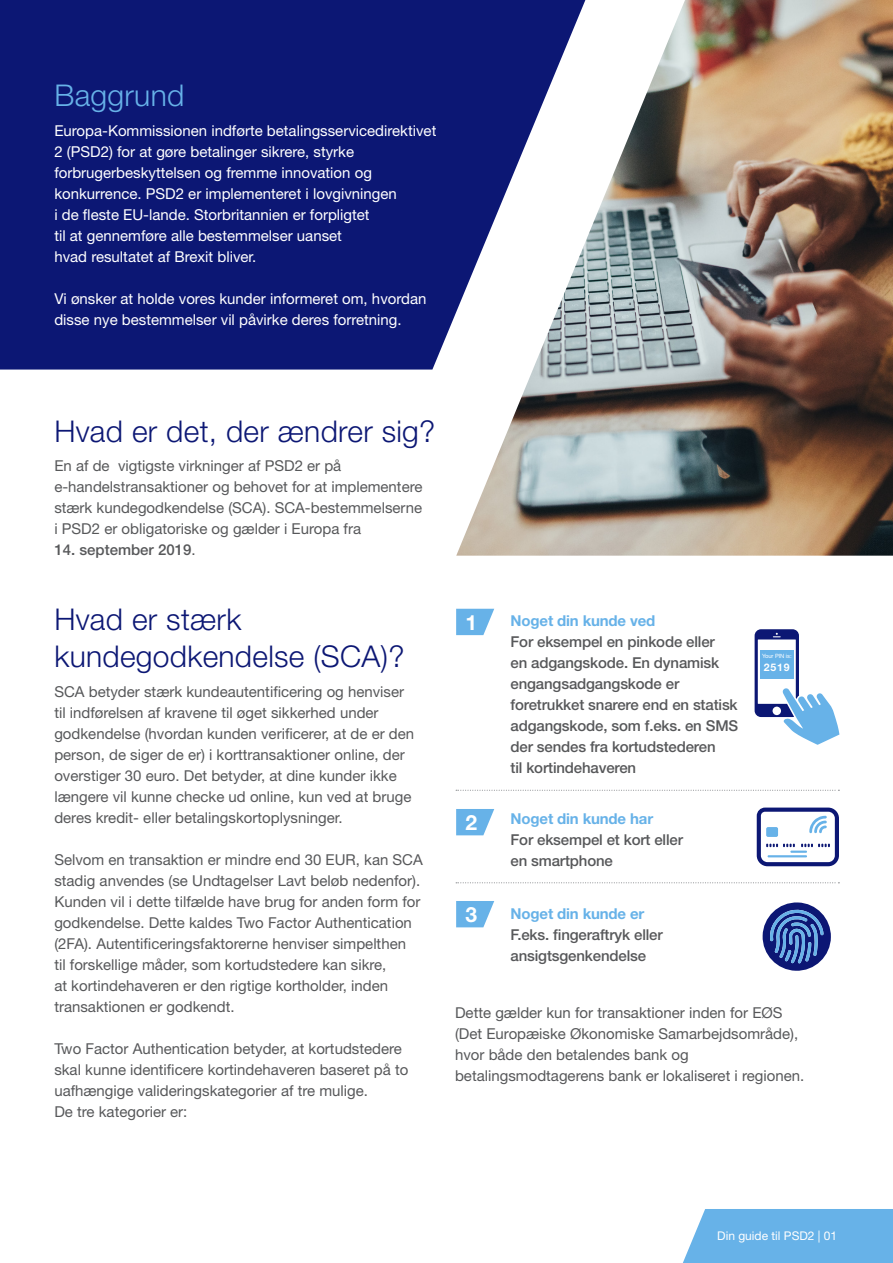
<style>
.page{position:relative;width:893px;height:1263px;background:#fff}
.page>*{position:absolute;margin:0;border:0;box-sizing:border-box;transform-origin:0 0}
.t1{font:300 30px/37.5px "Helvetica Neue LT Std";letter-spacing:.01em;color:#0c1774}
.t2{font:300 30px "Helvetica Neue LT Std";letter-spacing:.01em;color:#67b2e8}
.t3{font:700 21px "Helvetica Neue LT Std";color:#fff}
.t4{font:15px/21px "Helvetica Neue LT Std";color:#57585a}
.t5{font:15px/21px "Helvetica Neue LT Std";color:#fff}
.t6{font:500 15px/21px "Helvetica Neue LT Std";letter-spacing:-.01em;color:#57585a}
.t7{font:700 15px "Helvetica Neue LT Std";letter-spacing:-.01em;color:#67b2e8}
.t8{font:12px "Helvetica Neue LT Std";color:#fff}
.t9{font:700 10.5px "Helvetica Neue LT Std";color:#fff}
.t10{font:5.85px "Helvetica Neue LT Std";letter-spacing:-.01em;color:#fff}
.s1{font-weight:400}
</style>
<div class="page">
<svg style="left:456px;top:609px;width:38px;height:26px"></svg>
<svg style="left:456px;top:809px;width:38px;height:26px"></svg>
<svg style="left:456px;top:901px;width:38px;height:26px"></svg>
<svg style="left:456px;top:882px;width:383px;height:1px"></svg>
<svg style="left:456px;top:790px;width:383px;height:1px"></svg>
<svg style="left:757px;top:807px;width:82px;height:59px"></svg>
<hr style="left:790px;top:850px;width:17px;height:3px;background:#67b2e8">
<hr style="left:768px;top:855px;width:39px;height:2px;background:#67b2e8">
<div style="left:766px;top:827px;width:12px;height:10px;background:#67b2e8;border-radius:2px"></div>
<svg style="left:755px;top:629px;width:84px;height:116px"></svg>
<div style="left:760px;top:650px;width:34px;height:28px;background:#67b2e8"></div>
<svg style="left:762px;top:902px;width:69px;height:69px"></svg>
<div style="left:0;top:0;width:456px;height:370px;background:#0c1774"></div>
<img style="left:456px;top:0;width:437px;height:556px">
<div style="left:683px;top:1209px;width:210px;height:54px;background:#67b2e8"></div>
<h1 class="t2" style="left:54px;top:77px;width:131px">Baggrund</h1>
<p class="t5" style="left:54px;top:120px;width:384px">Europa-Kommissionen indførte betalingsservicedirektivet 2 (PSD2) for at gøre betalinger sikrere, styrke forbrugerbeskyttelsen og fremme innovation og konkurrence. PSD2 er implementeret i lovgivningen<br>i de fleste EU-lande. Storbritannien er forpligtet<br>til at gennemføre alle bestemmelser uanset<br>hvad resultatet af Brexit bliver.</p>
<p class="t5" style="left:54px;top:288px;width:374px">Vi ønsker at holde vores kunder informeret om, hvordan disse nye bestemmelser vil påvirke deres forretning.</p>
<h1 class="t1" style="left:54px;top:412px;width:383px">Hvad er det, der ændrer sig?</h1>
<p class="t4" style="left:54px;top:455px;width:370px">En af de vigtigste virkninger af PSD2 er på e-handelstransaktioner og behovet for at implementere stærk kundegodkendelse (SCA). SCA-bestemmelserne i PSD2 er obligatoriske og gælder i Europa fra</p>
<p class="t6" style="left:54px;top:539px;width:143px">14. september 2019<span class="s1">.</span></p>
<h1 class="t1" style="left:54px;top:600px;width:352px">Hvad er stærk kundegodkendelse (SCA)?</h1>
<p class="t4" style="left:54px;top:681px;width:361px">SCA betyder stærk kundeautentificering og henviser til indførelsen af kravene til øget sikkerhed under godkendelse (hvordan kunden verificerer, at de er den person, de siger de er) i korttransaktioner online, der overstiger 30 euro. Det betyder, at dine kunder ikke længere vil kunne checke ud online, kun ved at bruge deres kredit- eller betalingskortoplysninger.</p>
<p class="t4" style="left:54px;top:849px;width:370px">Selvom en transaktion er mindre end 30 EUR, kan SCA stadig anvendes (se Undtagelser Lavt beløb nedenfor).<br>Kunden vil i dette tilfælde have brug for anden form for godkendelse. Dette kaldes Two Factor Authentication (2FA). Autentificeringsfaktorerne henviser simpelthen<br>til forskellige måder, som kortudstedere kan sikre,<br>at kortindehaveren er den rigtige kortholder, inden transaktionen er godkendt.</p>
<p class="t4" style="left:54px;top:1038px;width:355px">Two Factor Authentication betyder, at kortudstedere skal kunne identificere kortindehaveren baseret på to uafhængige valideringskategorier af tre mulige.<br>De tre kategorier er:</p>
<h2 class="t3" style="left:465px;top:609px;width:13px">1</h2>
<h2 class="t3" style="left:465px;top:809px;width:13px">2</h2>
<h2 class="t3" style="left:465px;top:901px;width:13px">3</h2>
<p class="t7" style="left:511px;top:611px;width:146px">Noget din kunde ved</p>
<p class="t6" style="left:511px;top:630px;width:229px">For eksempel en pinkode eller<br>en adgangskode. En dynamisk engangsadgangskode er foretrukket snarere end en statisk adgangskode, som f.eks. en SMS der sendes fra kortudstederen<br>til kortindehaveren</p>
<p class="t7" style="left:511px;top:809px;width:144px">Noget din kunde har</p>
<p class="t6" style="left:511px;top:829px;width:174px">For eksempel et kort eller en smartphone</p>
<p class="t7" style="left:511px;top:904px;width:135px">Noget din kunde er</p>
<p class="t6" style="left:511px;top:924px;width:154px">F.eks. fingeraftryk eller ansigtsgenkendelse</p>
<p class="t10" style="left:762px;top:653px;width:31px">Your PIN is:</p>
<p class="t9" style="left:764px;top:661px;width:27px">2519</p>
<p class="t4" style="left:455px;top:1002px;width:351px">Dette gælder kun for transaktioner inden for EØS (Det Europæiske Økonomiske Samarbejdsområde), hvor både den betalendes bank og betalingsmodtagerens bank er lokaliseret i regionen.</p>
<p class="t8" style="left:717px;top:1229px;width:122px">Din guide til PSD2 | 01</p>
</div>
